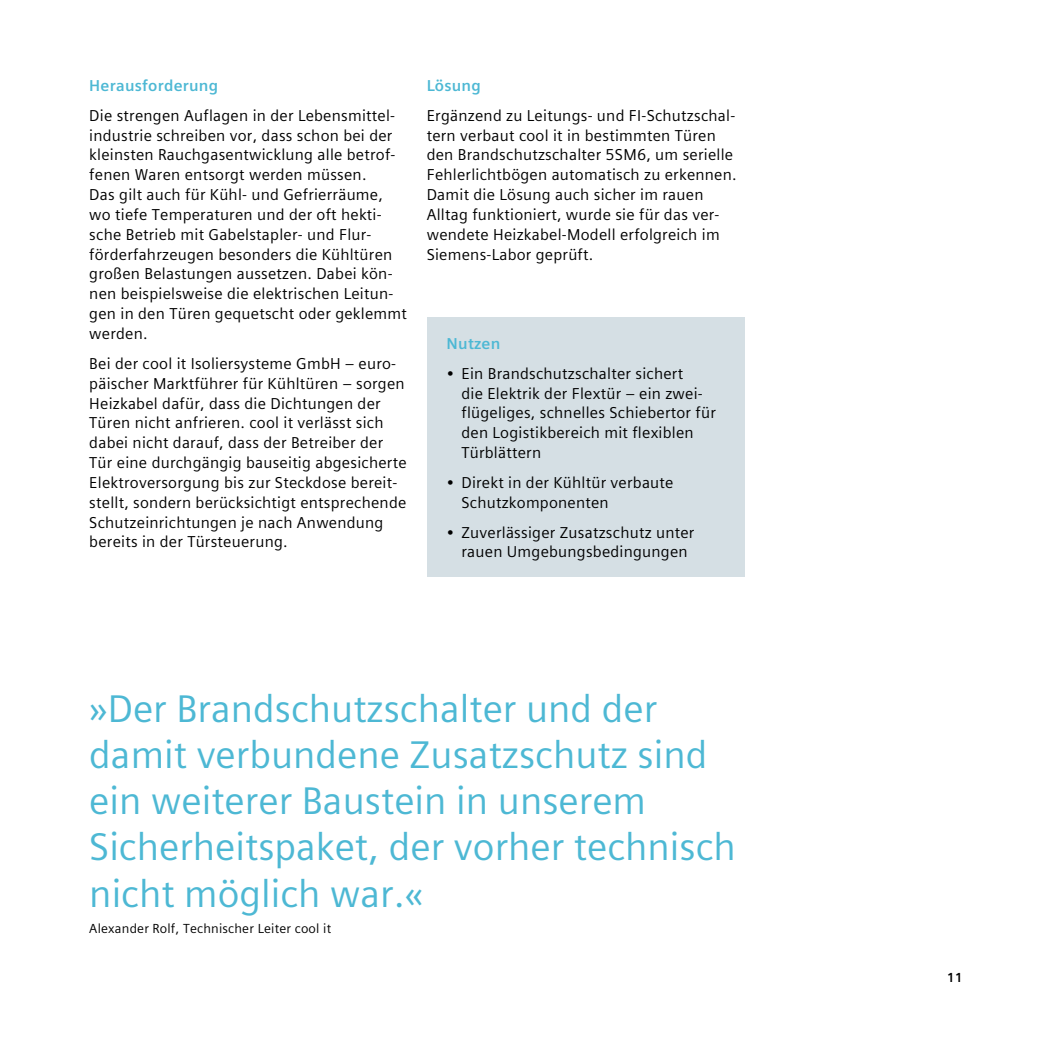
<style>
.page{position:relative;width:1042px;height:1042px;background:#fff}
.page>*{position:absolute;margin:0;border:0;box-sizing:border-box;transform-origin:0 0}
.t1{font:38.5px/46.2px "Siemens Sans Global";color:#4db8d4}
.t2{font:15.75px/19.8px "Siemens Sans Global";letter-spacing:.015em;color:#000}
.t3{font:700 15.75px "Siemens Sans Global";letter-spacing:.015em;color:#4db8d4}
.t4{font:13.12px "Siemens Sans Global";letter-spacing:.015em;color:#000}
.t5{font:700 13.12px "Siemens Sans Global";color:#000}
</style>
<div class="page">
<div style="left:427px;top:317px;width:317px;height:260px;background:#d5dfe4"></div>
<p class="t3" style="left:89px;top:73px;width:130px">Herausforderung</p>
<p class="t2" style="left:89px;top:105px;width:319px">Die strengen Auflagen in der Lebensmittel&shy;industrie schreiben vor, dass schon bei der kleinsten Rauchgasentwicklung alle betrof&shy;fenen Waren entsorgt werden müssen.<br>Das gilt auch für Kühl- und Gefrierräume, wo tiefe Temperaturen und der oft hekti&shy;sche Betrieb mit Gabelstapler- und Flur&shy;förderfahrzeugen besonders die Kühltüren großen Belastungen aussetzen. Dabei kön&shy;nen beispielsweise die elektrischen Leitun&shy;gen in den Türen gequetscht oder geklemmt werden.</p>
<p class="t2" style="left:89px;top:353px;width:319px">Bei der cool it Isoliersysteme GmbH – euro&shy;päischer Marktführer für Kühltüren – sorgen Heizkabel dafür, dass die Dichtungen der Türen nicht anfrieren. cool it verlässt sich dabei nicht darauf, dass der Betreiber der Tür eine durchgängig bauseitig abgesicherte Elektroversorgung bis zur Steckdose bereit&shy;stellt, sondern berücksichtigt entsprechende Schutzeinrichtungen je nach Anwendung bereits in der Türsteuerung.</p>
<p class="t3" style="left:427px;top:73px;width:56px">Lösung</p>
<p class="t2" style="left:427px;top:105px;width:311px">Ergänzend zu Leitungs- und FI-Schutzschal&shy;tern verbaut cool it in bestimmten Türen den Brandschutzschalter 5SM6, um serielle Fehlerlichtbögen automatisch zu erkennen.<br>Damit die Lösung auch sicher im rauen Alltag funktioniert, wurde sie für das ver&shy;wendete Heizkabel-Modell erfolgreich im Siemens-Labor geprüft.</p>
<p class="t3" style="left:446px;top:331px;width:55px">Nutzen</p>
<p class="t2" style="left:461px;top:363px;width:256px;text-indent:-15px">• Ein Brandschutzschalter sichert<br>die Elektrik der Flextür – ein zwei&shy;flügeliges, schnelles Schiebertor für den Logistikbereich mit flexiblen<br>Türblättern</p>
<p class="t2" style="left:461px;top:473px;width:214px;text-indent:-15px">• Direkt in der Kühltür verbaute<br>Schutzkomponenten</p>
<p class="t2" style="left:446px;top:522px;width:249px;text-align:center">• Zuverlässiger Zusatzschutz unter rauen Umgebungsbedingungen</p>
<h1 class="t1" style="left:89px;top:685px;width:648px">»Der Brandschutzschalter und der damit verbundene Zusatzschutz sind ein weiterer Baustein in unserem Sicherheitspaket, der vorher technisch nicht möglich war.«</h1>
<p class="t4" style="left:89px;top:918px;width:243px">Alexander Rolf, Technischer Leiter cool it</p>
<p class="t5" style="left:947px;top:967px;width:17px">11</p>
</div>
